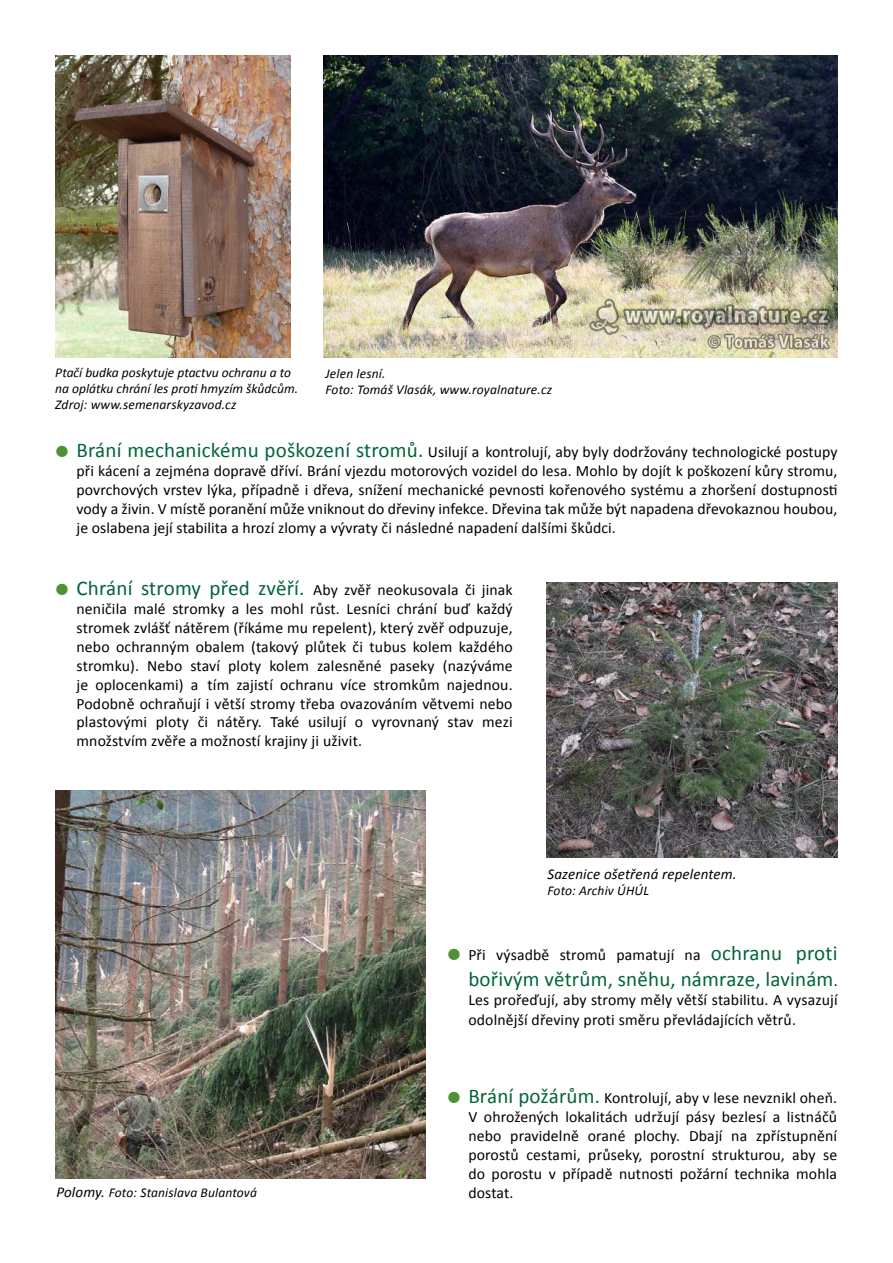
<style>
.page{position:relative;width:893px;height:1263px;background:#fff}
.page>*{position:absolute;margin:0;border:0;box-sizing:border-box;transform-origin:0 0}
.t1{font:21px "Calibri";letter-spacing:.01em;color:#036439}
.t2{font:15.75px/18.9px "Calibri";letter-spacing:.01em;color:#000;text-align:justify}
.t3{font:italic 15px "Calibri";letter-spacing:.01em;color:#000}
.t4{font:italic 13.5px/16.2px "Calibri";letter-spacing:.005em;color:#000}
.s1{font-size:21px;color:#036439}
.s2{font-size:15px}
.s3{font-size:15.75px;color:#000}
</style>
<div class="page">
<img style="left:55px;top:791px;width:370px;height:387px">
<img style="left:546px;top:583px;width:292px;height:275px">
<img style="left:55px;top:55px;width:235px;height:302px">
<img style="left:323px;top:55px;width:515px;height:302px">
<p class="t4" style="left:55px;top:364px;width:244px">Ptačí budka poskytuje ptactvu ochranu a to na oplátku chrání les proti hmyzím škůdcům.<br>Zdroj: www.semenarskyzavod.cz</p>
<p class="t4" style="left:325px;top:365px;width:228px">Jelen lesní.<br>Foto: Tomáš Vlasák, www.royalnature.cz</p>
<p class="t2" style="left:77px;top:442px;width:762px"><span class="s1">Brání mechanickému poškození stromů.</span> Usilují a kontrolují, aby byly dodržovány technologické postupy při kácení a zejména dopravě dříví. Brání vjezdu motorových vozidel do lesa. Mohlo by dojít k poškození kůry stromu, povrchových vrstev lýka, případně i dřeva, snížení mechanické pevnosti kořenového systému a zhoršení dostupnosti vody a živin. V místě poranění může vniknout do dřeviny infekce. Dřevina tak může být napadena dřevokaznou houbou, je oslabena její stabilita a hrozí zlomy a vývraty či následné napadení dalšími škůdci.</p>
<p class="t2" style="left:77px;top:580px;width:438px"><span class="s1">Chrání stromy před zvěří.</span> Aby zvěř neokusovala či jinak neničila malé stromky a les mohl růst. Lesníci chrání buď každý stromek zvlášť nátěrem (říkáme mu repelent), který zvěř odpuzuje, nebo ochranným obalem (takový plůtek či tubus kolem každého stromku). Nebo staví ploty kolem zalesněné paseky (nazýváme je oplocenkami) a tím zajistí ochranu více stromkům najednou.<br>Podobně ochraňují i větší stromy třeba ovazováním větvemi nebo plastovými ploty či nátěry. Také usilují o vyrovnaný stav mezi množstvím zvěře a možností krajiny ji uživit.</p>
<p class="t3" style="left:547px;top:864px;width:191px">Sazenice ošetřená repelentem.</p>
<p class="t4" style="left:547px;top:882px;width:103px">Foto: Archiv ÚHÚL</p>
<p class="t4" style="left:57px;top:1184px;width:202px"><span class="s2">Polomy.</span> Foto: Stanislava Bulantová</p>
<p class="t2" style="left:468px;top:946px;width:371px">Při výsadbě stromů pamatují na <span class="s1">ochranu proti</span></p>
<h1 class="t1" style="left:468px;top:965px;width:371px">bořivým větrům, sněhu, námraze, lavinám<span class="s3">.</span></h1>
<p class="t2" style="left:468px;top:990px;width:371px;line-height:19.5px">Les prořeďují, aby stromy měly větší stabilitu. A vysazují odolnější dřeviny proti směru převládajících větrů.</p>
<p class="t2" style="left:468px;top:1088px;width:370px"><span class="s1">Brání požárům.</span> Kontrolují, aby v lese nevznikl oheň.<br>V ohrožených lokalitách udržují pásy bezlesí a listnáčů nebo pravidelně orané plochy. Dbají na zpřístupnění porostů cestami, průseky, porostní strukturou, aby se do porostu v případě nutnosti požární technika mohla dostat.</p>
</div>
